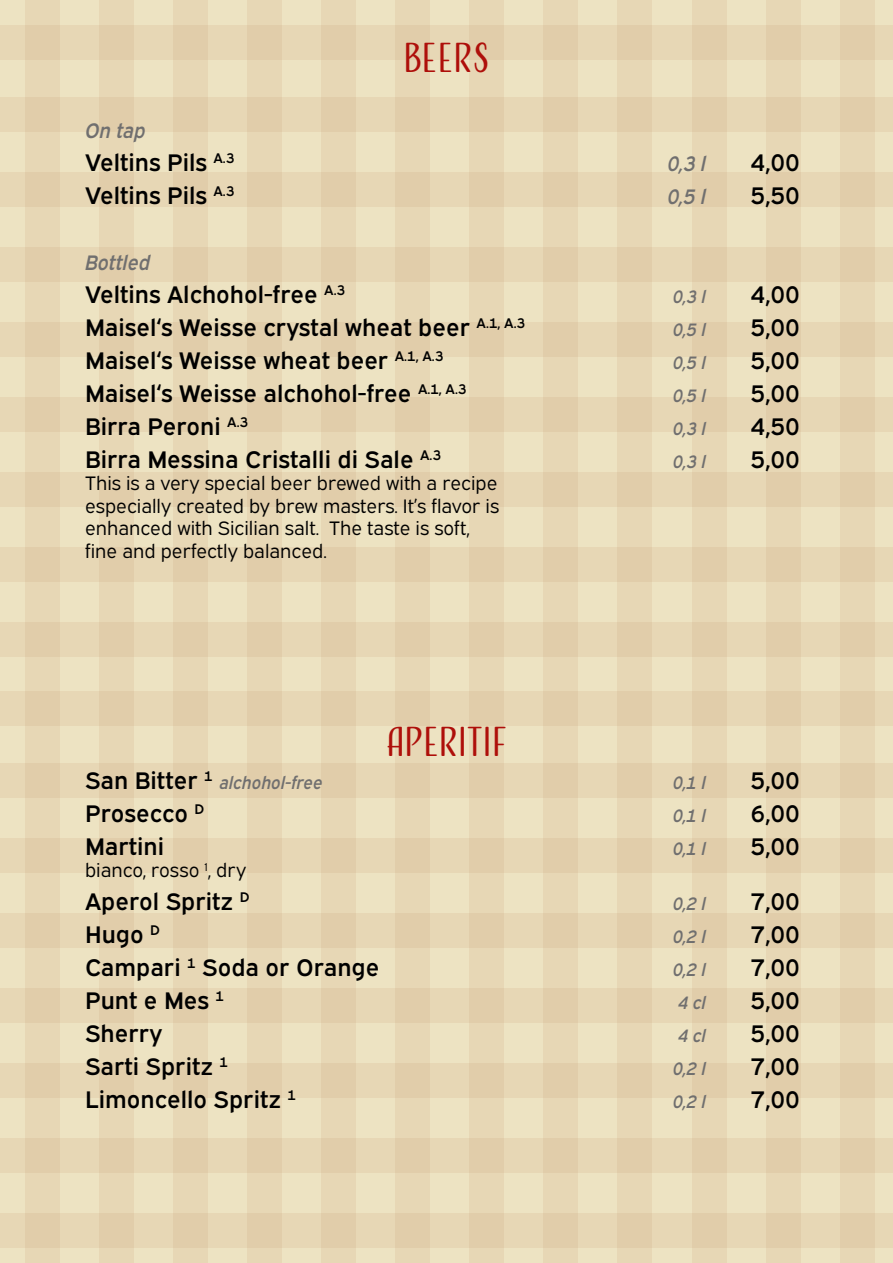
<style>
.page{position:relative;width:893px;height:1263px;background:#ede3c2}
.page>*{position:absolute;margin:0;border:0;box-sizing:border-box;transform-origin:0 0}
.t1{font:39px "Adorn S Condensed Sans";letter-spacing:-.005em;color:#ae0f0a}
.t2{font:24px "Expressway Sb";color:#000}
.t3{font:italic 21px "Expressway Sb";color:#706f6f}
.t4{font:19.5px/22.5px "Expressway Bk";color:#000}
.t5{font:italic 18px "Expressway Sb";color:#706f6f}
.s1{font-style:normal;font-size:24px;color:#000}
</style>
<div class="page">
<div style="left:618px;top:0;width:34px;height:1263px;background:#e7d7b5"></div>
<div style="left:544px;top:0;width:34px;height:1263px;background:#e7d7b5"></div>
<div style="left:470px;top:0;width:34px;height:1263px;background:#e7d7b5"></div>
<div style="left:396px;top:0;width:34px;height:1263px;background:#e7d7b5"></div>
<div style="left:322px;top:0;width:34px;height:1263px;background:#e7d7b5"></div>
<div style="left:247px;top:0;width:35px;height:1263px;background:#e7d7b5"></div>
<div style="left:173px;top:0;width:34px;height:1263px;background:#e7d7b5"></div>
<div style="left:99px;top:0;width:34px;height:1263px;background:#e7d7b5"></div>
<div style="left:25px;top:0;width:34px;height:1263px;background:#e7d7b5"></div>
<div style="left:840px;top:0;width:34px;height:1263px;background:#e7d7b5"></div>
<div style="left:766px;top:0;width:34px;height:1263px;background:#e7d7b5"></div>
<div style="left:692px;top:0;width:34px;height:1263px;background:#e7d7b5"></div>
<div style="left:0;top:26px;width:893px;height:34px;background:#e7d7b5"></div>
<div style="left:0;top:97px;width:893px;height:34px;background:#e7d7b5"></div>
<div style="left:0;top:172px;width:893px;height:34px;background:#e7d7b5"></div>
<div style="left:0;top:247px;width:893px;height:34px;background:#e7d7b5"></div>
<div style="left:0;top:322px;width:893px;height:34px;background:#e7d7b5"></div>
<div style="left:0;top:397px;width:893px;height:34px;background:#e7d7b5"></div>
<div style="left:0;top:472px;width:893px;height:34px;background:#e7d7b5"></div>
<div style="left:0;top:547px;width:893px;height:34px;background:#e7d7b5"></div>
<div style="left:0;top:622px;width:893px;height:34px;background:#e7d7b5"></div>
<div style="left:0;top:692px;width:893px;height:34px;background:#e7d7b5"></div>
<div style="left:0;top:763px;width:893px;height:34px;background:#e7d7b5"></div>
<div style="left:0;top:838px;width:893px;height:34px;background:#e7d7b5"></div>
<div style="left:0;top:913px;width:893px;height:34px;background:#e7d7b5"></div>
<div style="left:0;top:988px;width:893px;height:34px;background:#e7d7b5"></div>
<div style="left:0;top:1063px;width:893px;height:34px;background:#e7d7b5"></div>
<div style="left:0;top:1138px;width:893px;height:34px;background:#e7d7b5"></div>
<div style="left:0;top:1213px;width:893px;height:34px;background:#e7d7b5"></div>
<h1 class="t1" style="left:403px;top:33px;width:88px">BEERS</h1>
<p class="t3" style="left:85px;top:114px;width:62px">On tap</p>
<p class="t2" style="left:85px;top:143px;width:151px">Veltins Pils <sup>A.3</sup></p>
<p class="t3" style="left:667px;top:147px;width:40px">0,3 l</p>
<p class="t2" style="left:751px;top:143px;width:51px">4,00</p>
<p class="t2" style="left:85px;top:176px;width:151px">Veltins Pils <sup>A.3</sup></p>
<p class="t3" style="left:667px;top:180px;width:40px">0,5 l</p>
<p class="t2" style="left:751px;top:176px;width:51px">5,50</p>
<p class="t3" style="left:85px;top:246px;width:67px">Bottled</p>
<p class="t2" style="left:85px;top:275px;width:262px">Veltins Alchohol-free <sup>A.3</sup></p>
<p class="t5" style="left:673px;top:282px;width:34px">0,3 l</p>
<p class="t2" style="left:751px;top:275px;width:51px">4,00</p>
<p class="t2" style="left:85px;top:308px;width:442px">Maisel‘s Weisse crystal wheat beer <sup>A.1,</sup> <sup>A.3</sup></p>
<p class="t5" style="left:673px;top:315px;width:34px">0,5 l</p>
<p class="t2" style="left:751px;top:308px;width:51px">5,00</p>
<p class="t2" style="left:85px;top:341px;width:360px">Maisel‘s Weisse wheat beer <sup>A.1,</sup> <sup>A.3</sup></p>
<p class="t5" style="left:673px;top:348px;width:34px">0,5 l</p>
<p class="t2" style="left:751px;top:341px;width:51px">5,00</p>
<p class="t2" style="left:85px;top:374px;width:383px">Maisel‘s Weisse alchohol-free <sup>A.1,</sup> <sup>A.3</sup></p>
<p class="t5" style="left:673px;top:381px;width:34px">0,5 l</p>
<p class="t2" style="left:751px;top:374px;width:51px">5,00</p>
<p class="t2" style="left:85px;top:407px;width:165px">Birra Peroni <sup>A.3</sup></p>
<p class="t5" style="left:673px;top:414px;width:34px">0,3 l</p>
<p class="t2" style="left:751px;top:407px;width:51px">4,50</p>
<p class="t2" style="left:85px;top:440px;width:357px">Birra Messina Cristalli di Sale <sup>A.3</sup></p>
<p class="t5" style="left:673px;top:447px;width:34px">0,3 l</p>
<p class="t2" style="left:751px;top:440px;width:51px">5,00</p>
<p class="t4" style="left:85px;top:470px;width:416px">This is a very special beer brewed with a recipe especially created by brew masters. It’s flavor is enhanced with Sicilian salt. The taste is soft, fine and perfectly balanced.</p>
<h1 class="t1" style="left:386px;top:717px;width:123px">APERITIF</h1>
<p class="t5" style="left:85px;top:768px;width:239px"><span class="s1">San Bitter</span> <sup>1</sup> alchohol-free</p>
<p class="t5" style="left:673px;top:768px;width:34px">0,1 l</p>
<p class="t2" style="left:751px;top:761px;width:51px">5,00</p>
<p class="t2" style="left:85px;top:794px;width:121px">Prosecco <sup>D</sup></p>
<p class="t5" style="left:673px;top:801px;width:34px">0,1 l</p>
<p class="t2" style="left:751px;top:794px;width:51px">6,00</p>
<p class="t2" style="left:85px;top:827px;width:81px">Martini</p>
<p class="t5" style="left:673px;top:834px;width:34px">0,1 l</p>
<p class="t2" style="left:751px;top:827px;width:51px">5,00</p>
<p class="t4" style="left:85px;top:857px;width:163px">bianco, rosso <sup>1</sup>, dry</p>
<p class="t2" style="left:85px;top:883px;width:166px">Aperol Spritz <sup>D</sup></p>
<p class="t5" style="left:673px;top:890px;width:34px">0,2 l</p>
<p class="t2" style="left:751px;top:883px;width:51px">7,00</p>
<p class="t2" style="left:85px;top:916px;width:77px">Hugo <sup>D</sup></p>
<p class="t5" style="left:673px;top:923px;width:34px">0,2 l</p>
<p class="t2" style="left:751px;top:916px;width:51px">7,00</p>
<p class="t2" style="left:85px;top:949px;width:296px">Campari <sup>1</sup> Soda or Orange</p>
<p class="t5" style="left:673px;top:956px;width:34px">0,2 l</p>
<p class="t2" style="left:751px;top:949px;width:51px">7,00</p>
<p class="t2" style="left:85px;top:982px;width:141px">Punt e Mes <sup>1</sup></p>
<p class="t5" style="left:678px;top:989px;width:29px">4 cl</p>
<p class="t2" style="left:751px;top:982px;width:51px">5,00</p>
<p class="t2" style="left:85px;top:1015px;width:79px">Sherry</p>
<p class="t5" style="left:678px;top:1022px;width:29px">4 cl</p>
<p class="t2" style="left:751px;top:1015px;width:51px">5,00</p>
<p class="t2" style="left:85px;top:1048px;width:145px">Sarti Spritz <sup>1</sup></p>
<p class="t5" style="left:673px;top:1055px;width:34px">0,2 l</p>
<p class="t2" style="left:751px;top:1048px;width:51px">7,00</p>
<p class="t2" style="left:85px;top:1081px;width:213px">Limoncello Spritz <sup>1</sup></p>
<p class="t5" style="left:673px;top:1088px;width:34px">0,2 l</p>
<p class="t2" style="left:751px;top:1081px;width:51px">7,00</p>
</div>
